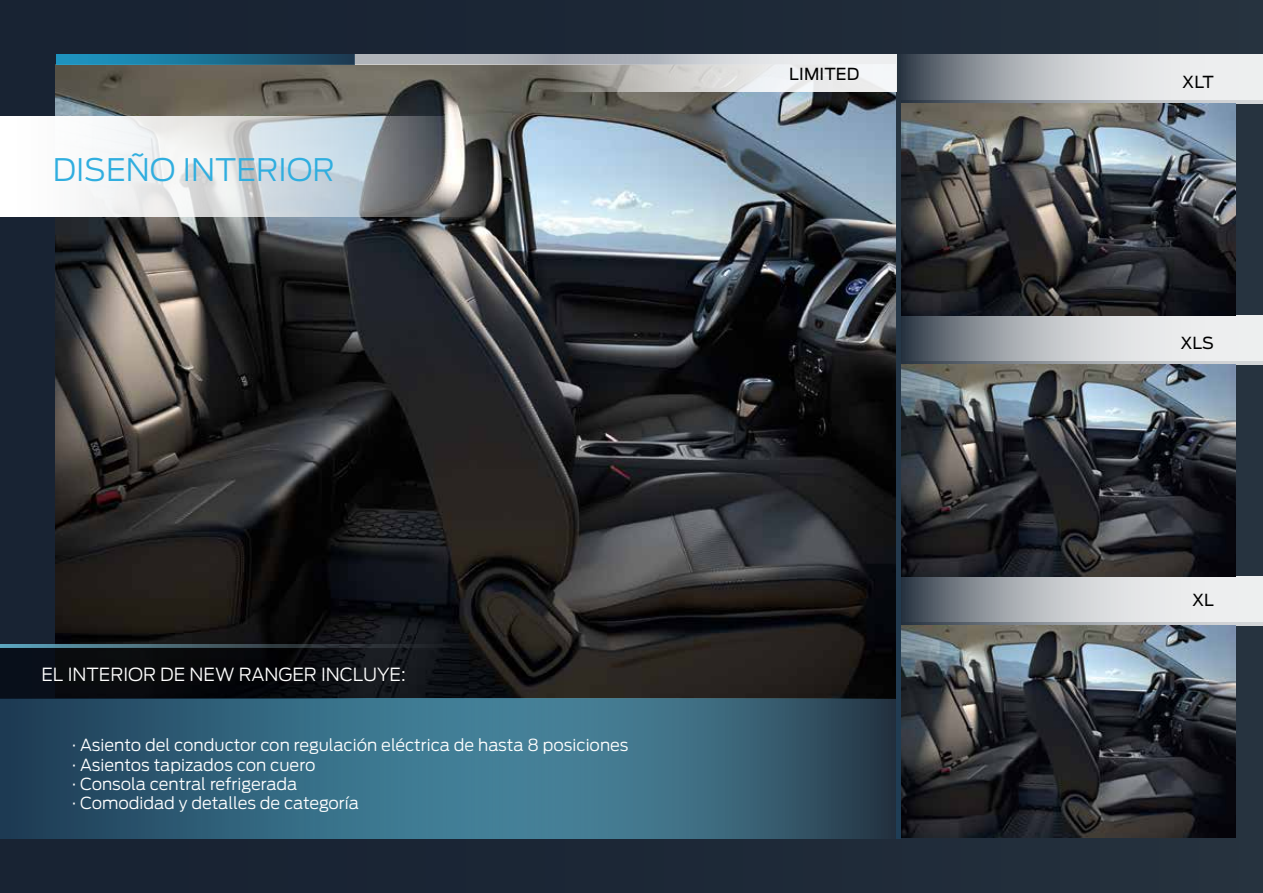
<style>
.page{position:relative;width:1263px;height:893px;background:#1c2736}
.page>*{position:absolute;margin:0;border:0;box-sizing:border-box;transform-origin:0 0}
.t1{font:300 30.9px "Ford Antenna";color:#30aedf}
.t2{font:300 18px "Ford Antenna";color:#fff}
.t3{font:300 16.5px/19.2px "Ford Antenna";color:#fff}
.t4{font:16.5px "Ford Antenna";letter-spacing:.01em;color:#000}
</style>
<div class="page">
<img style="left:56px;top:64px;width:840px;height:635px">
<svg style="left:354px;top:54px;width:199px;height:10px;background:#abafb5"></svg>
<svg style="left:56px;top:54px;width:298px;height:10px;background:#1c6e91"></svg>
<svg style="left:0;top:116px;width:478px;height:101px;background:#cbcfd2"></svg>
<svg style="left:0;top:699px;width:888px;height:140px;background:#35647b"></svg>
<svg style="left:903px;top:361px;width:360px;height:4px"></svg>
<svg style="left:901px;top:622px;width:362px;height:4px"></svg>
<svg style="left:901px;top:315px;width:362px;height:46px;background:#b6babe"></svg>
<svg style="left:902px;top:577px;width:361px;height:45px;background:#babdc1"></svg>
<img style="left:901px;top:364px;width:334px;height:213px">
<hr style="left:900px;top:100px;width:363px;height:3px;background:#fff">
<svg style="left:901px;top:54px;width:362px;height:46px;background:#babec2"></svg>
<img style="left:901px;top:103px;width:334px;height:212px">
<img style="left:901px;top:626px;width:334px;height:212px">
<div style="left:896px;top:54px;width:5px;height:785px;background:#24384a"></div>
<svg style="left:0;top:647px;width:564px;height:52px;background:#0d1014"></svg>
<svg style="left:0;top:644px;width:478px;height:3px"></svg>
<svg style="left:553px;top:54px;width:343px;height:37px;background:#cecfcf"></svg>
<h1 class="t1" style="left:53px;top:144px;width:283px">DISEÑO INTERIOR</h1>
<p class="t4" style="left:789px;top:60px;width:72px">LIMITED</p>
<p class="t2" style="left:41px;top:659px;width:366px">EL INTERIOR DE NEW RANGER INCLUYE:</p>
<p class="t3" style="left:72px;top:734px;width:558px">· Asiento del conductor con regulación eléctrica de hasta 8 posiciones · Asientos tapizados con cuero<br>· Consola central refrigerada<br>· Comodidad y detalles de categoría</p>
<p class="t4" style="left:1182px;top:67px;width:33px">XLT</p>
<p class="t4" style="left:1180px;top:329px;width:35px">XLS</p>
<p class="t4" style="left:1192px;top:586px;width:23px">XL</p>
</div>
